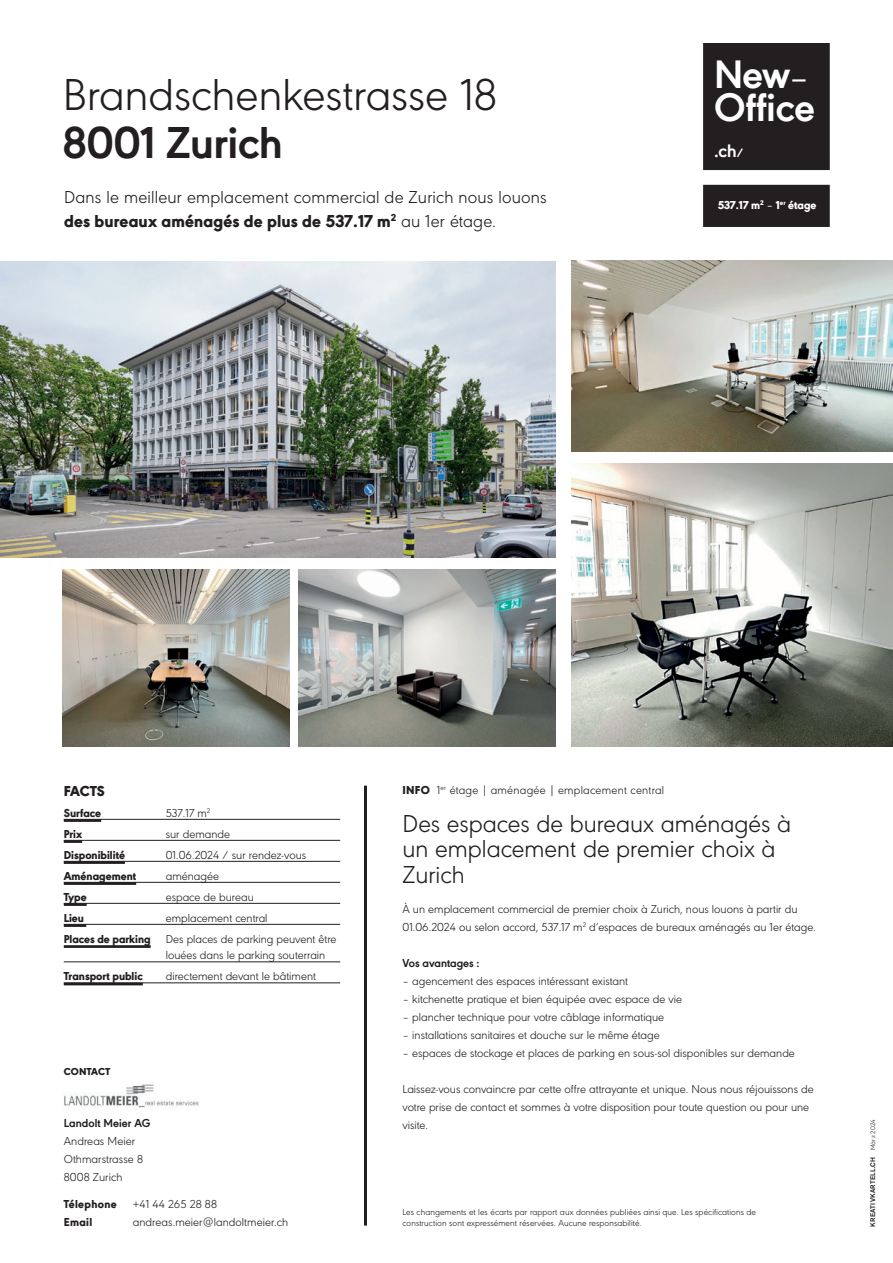
<style>
.page{position:relative;width:893px;height:1263px;background:#fff}
.page>*{position:absolute;margin:0;border:0;box-sizing:border-box;transform-origin:0 0}
.t1{font:300 46.5px "URW Geometric";color:#231f20}
.t2{font:700 46.5px "URW Geometric";color:#231f20}
.t3{font:700 41.4px/33px "URW Geometric";letter-spacing:-.01em;color:#fff}
.t4{font:300 25.5px/25.5px "URW Geometric";color:#231f20}
.t5{font:700 18.9px "URW Geometric";color:#fff}
.t6{font:300 18px/24px "URW Geometric";letter-spacing:.01em;color:#231f20}
.t7{font:900 15px "URW Geometric";letter-spacing:-.01em;color:#231f20}
.t8{font:300 12px/18px "URW Geometric";color:#231f20}
.t9{font:800 12px "URW Geometric";color:#231f20}
.t10{font:300 12px "URW Geometric";letter-spacing:.02em;color:#231f20}
.t11{font:700 12px "URW Geometric";color:#231f20}
.t12{font:800 12px "URW Geometric";color:#fff}
.t13{font:800 12px "URW Geometric";letter-spacing:.025em;color:#231f20}
.t14{font:900 10.5px "URW Geometric";letter-spacing:.01em;color:#231f20}
.t15{font:300 9px/10.8px "URW Geometric";letter-spacing:.01em;color:#231f20}
.t16{font:500 6.75px "Akzidenz Grotesk Std";letter-spacing:.03em;color:#231f20}
.s1{font-weight:800}
.s2{font-weight:300}
.s3{font-size:12.75px}
.s4{font-weight:400}
.s5{font-weight:900}
.s6{font-family:"URW Geometric";font-weight:300}
</style>
<div class="page">
<div style="left:706px;top:46px;width:121px;height:121px;background:#231f20"></div>
<div style="left:703px;top:43px;width:127px;height:127px;border:6px solid #231f20"></div>
<div style="left:706px;top:188px;width:121px;height:36px;background:#231f20"></div>
<div style="left:703px;top:185px;width:127px;height:42px;border:6px solid #231f20"></div>
<img style="left:64px;top:1084px;width:135px;height:24px">
<hr style="left:64px;top:819px;width:276px;height:1px;background:#231f20">
<hr style="left:64px;top:819px;width:37px;height:3px;background:#231f20">
<hr style="left:64px;top:840px;width:276px;height:1px;background:#231f20">
<hr style="left:64px;top:840px;width:18px;height:3px;background:#231f20">
<hr style="left:64px;top:861px;width:276px;height:1px;background:#231f20">
<hr style="left:64px;top:861px;width:61px;height:3px;background:#231f20">
<hr style="left:64px;top:882px;width:276px;height:1px;background:#231f20">
<hr style="left:64px;top:882px;width:72px;height:3px;background:#231f20">
<hr style="left:64px;top:903px;width:276px;height:1px;background:#231f20">
<hr style="left:64px;top:903px;width:23px;height:3px;background:#231f20">
<hr style="left:64px;top:924px;width:276px;height:1px;background:#231f20">
<hr style="left:64px;top:924px;width:22px;height:3px;background:#231f20">
<hr style="left:64px;top:945px;width:87px;height:3px;background:#231f20">
<hr style="left:64px;top:961px;width:276px;height:1px;background:#231f20">
<hr style="left:64px;top:982px;width:276px;height:1px;background:#231f20">
<hr style="left:64px;top:983px;width:79px;height:2px;background:#231f20">
<hr style="left:364px;top:786px;width:3px;height:439px;background:#231f20">
<img style="left:63px;top:570px;width:226px;height:176px">
<img style="left:298px;top:570px;width:257px;height:176px">
<img style="left:572px;top:261px;width:321px;height:191px">
<img style="left:572px;top:463px;width:321px;height:283px">
<img style="left:0;top:261px;width:555px;height:296px">
<h1 class="t1" style="left:63px;top:61px;width:436px">Brandschenkestrasse 18</h1>
<h1 class="t2" style="left:63px;top:107px;width:222px">8001 Zurich</h1>
<h3 class="t6" style="left:64px;top:184px;width:484px">Dans le meilleur emplacement commercial de Zurich nous louons <span class="s1">des bureaux aménagés de plus de 537.17 m</span><sup>2</sup> au 1er étage.</h3>
<h2 class="t3" style="left:714px;top:55px;width:102px">New<span class="s2">–<br></span>Office</h2>
<h3 class="t5" style="left:714px;top:136px;width:31px">.ch<span class="s3">/</span></h3>
<p class="t12" style="left:718px;top:196px;width:100px">537.17 m<sup>2</sup> <span class="s4">–</span> 1<sup>er</sup> étage</p>
<p class="t7" style="left:64px;top:779px;width:43px">FACTS</p>
<p class="t9" style="left:64px;top:804px;width:39px">Surface</p>
<p class="t8" style="left:166px;top:803px;width:46px">537.17 m<sup>2</sup></p>
<p class="t9" style="left:64px;top:825px;width:20px">Prix</p>
<p class="t8" style="left:166px;top:824px;width:66px">sur demande</p>
<p class="t9" style="left:64px;top:846px;width:63px">Disponibilité</p>
<p class="t8" style="left:166px;top:845px;width:142px">01.06.2024 / sur rendez-vous</p>
<p class="t9" style="left:64px;top:867px;width:74px">Aménagement</p>
<p class="t8" style="left:166px;top:866px;width:55px">aménagée</p>
<p class="t9" style="left:64px;top:888px;width:24px">Type</p>
<p class="t8" style="left:166px;top:887px;width:90px">espace de bureau</p>
<p class="t9" style="left:64px;top:909px;width:22px">Lieu</p>
<p class="t8" style="left:166px;top:908px;width:103px">emplacement central</p>
<p class="t9" style="left:64px;top:930px;width:88px">Places de parking</p>
<p class="t8" style="left:166px;top:929px;width:172px;line-height:16.5px">Des places de parking peuvent être louées dans le parking souterrain</p>
<p class="t9" style="left:64px;top:967px;width:81px">Transport public</p>
<p class="t8" style="left:166px;top:966px;width:152px">directement devant le bâtiment</p>
<p class="t14" style="left:64px;top:1064px;width:48px">CONTACT</p>
<p class="t11" style="left:64px;top:1114px;width:88px">Landolt Meier AG</p>
<p class="t8" style="left:64px;top:1131px;width:81px">Andreas Meier<br>Othmarstrasse 8<br>8008 Zurich</p>
<p class="t13" style="left:64px;top:1195px;width:54px">Télephone</p>
<p class="t8" style="left:133px;top:1194px;width:86px">+41 44 265 28 88</p>
<p class="t9" style="left:64px;top:1213px;width:30px">Email</p>
<p class="t8" style="left:133px;top:1212px;width:157px">andreas.meier@landoltmeier.ch</p>
<p class="t10" style="left:402px;top:781px;width:263px"><span class="s5">INFO</span> 1<sup>er</sup> étage | aménagée | emplacement central</p>
<h3 class="t4" style="left:402px;top:809px;width:390px">Des espaces de bureaux aménagés à un emplacement de premier choix à<br>Zurich</h3>
<p class="t8" style="left:402px;top:899px;width:415px">À un emplacement commercial de premier choix à Zurich, nous louons à partir du<br>01.06.2024 ou selon accord, 537.17 m<sup>2</sup> d‘espaces de bureaux aménagés au 1er étage.</p>
<p class="t11" style="left:402px;top:954px;width:79px">Vos avantages :</p>
<p class="t8" style="left:402px;top:971px;width:227px">– agencement des espaces intéressant existant</p>
<p class="t8" style="left:402px;top:989px;width:281px">– kitchenette pratique et bien équipée avec espace de vie</p>
<p class="t8" style="left:402px;top:1007px;width:263px">– plancher technique pour votre câblage informatique</p>
<p class="t8" style="left:402px;top:1025px;width:259px">– installations sanitaires et douche sur le même étage</p>
<p class="t8" style="left:402px;top:1043px;width:394px">– espaces de stockage et places de parking en sous-sol disponibles sur demande</p>
<p class="t8" style="left:402px;top:1079px;width:413px">Laissez-vous convaincre par cette offre attrayante et unique. Nous nous réjouissons de votre prise de contact et sommes à votre disposition pour toute question ou pour une visite.</p>
<p class="t15" style="left:402px;top:1206px;width:355px">Les changements et les écarts par rapport aux données publiées ainsi que. Les spécifications de construction sont expressément réservées. Aucune responsabilité.</p>
<p class="t16" style="left:869px;top:1227px;width:109px;rotate:-90deg">KREATIVKARTELL.CH <span class="s6">März 2024</span></p>
</div>
